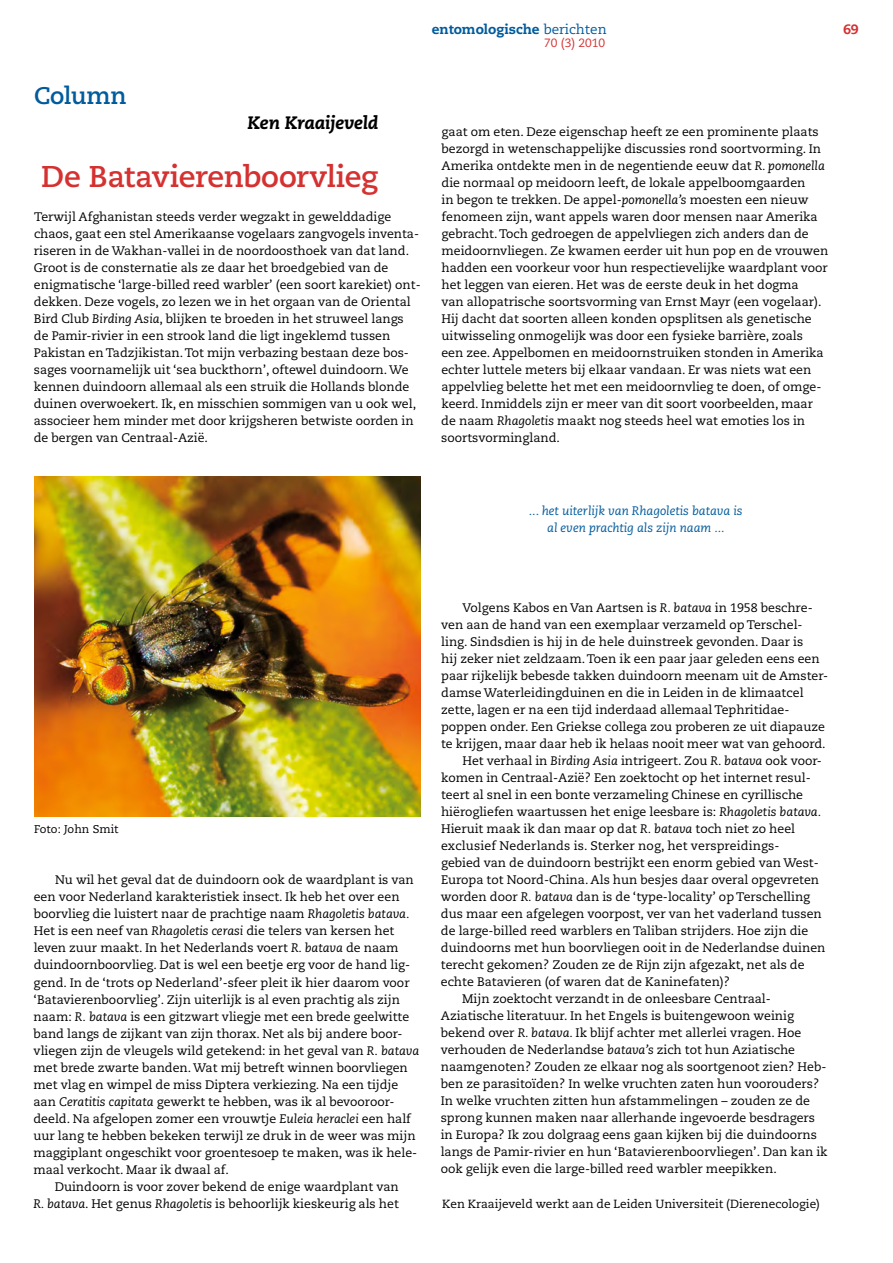
<style>
.page{position:relative;width:893px;height:1263px;background:#fff}
.page>*{position:absolute;margin:0;border:0;box-sizing:border-box;transform-origin:0 0}
.t1{font:700 30px "Caecilia LT Std";letter-spacing:-.015em;color:#d43130}
.t2{font:700 24px "Caecilia LT Std";letter-spacing:-.01em;color:#005b9d}
.t3{font:italic 800 18px "Caecilia LT Std";letter-spacing:-.015em;color:#000}
.t4{font:800 13.5px "Caecilia LT Std";color:#005b9d}
.t5{font:800 13.5px "Caecilia LT Std";color:#d43130}
.t6{font:12.3px/17px "Caecilia LT Std";color:#000}
.t7{font:italic 12.3px/17px "Caecilia LT Std";color:#005b9d;text-align:center}
.t8{font:12px "Caecilia LT Std";color:#d43130}
.t9{font:11.85px "Caecilia LT Std";color:#000}
.t10{font:11.25px "Caecilia LT Std";color:#000}
.s1{font-weight:400}
.s2{font-style:italic}
</style>
<div class="page">
<img style="left:34px;top:476px;width:387px;height:340px">
<p class="t4" style="left:432px;top:21px;width:177px">entomologische <span class="s1">berichten</span></p>
<p class="t5" style="left:843px;top:21px;width:17px">69</p>
<p class="t8" style="left:544px;top:36px;width:62px">70 (3) 2010</p>
<h2 class="t2" style="left:34px;top:81px;width:94px">Column</h2>
<h3 class="t3" style="left:247px;top:112px;width:133px">Ken Kraaijeveld</h3>
<h1 class="t1" style="left:41px;top:159px;width:339px">De Batavierenboorvlieg</h1>
<p class="t6" style="left:34px;top:209px;width:388px">Terwijl Afghanistan steeds verder wegzakt in gewelddadige chaos, gaat een stel Amerikaanse vogelaars zangvogels inventa&shy;riseren in de Wakhan-vallei in de noordoosthoek van dat land.<br>Groot is de consternatie als ze daar het broedgebied van de enigmatische ‘large-billed reed warbler’ (een soort karekiet) ont&shy;dekken. Deze vogels, zo lezen we in het orgaan van de Oriental Bird Club <span class="s2">Birding Asia</span>, blijken te broeden in het struweel langs de Pamir-rivier in een strook land die ligt ingeklemd tussen Pakistan en Tadzjikistan.Tot mijn verbazing bestaan deze bos&shy;sages voornamelijk uit ‘sea buckthorn’, oftewel duindoorn. We kennen duindoorn allemaal als een struik die Hollands blonde duinen overwoekert. Ik, en misschien sommigen van u ook wel, associeer hem minder met door krijgsheren betwiste oorden in de bergen van Centraal-Azië.</p>
<p class="t6" style="left:441px;top:123px;width:388px">gaat om eten. Deze eigenschap heeft ze een prominente plaats bezorgd in wetenschappelijke discussies rond soortvorming. In Amerika ontdekte men in de negentiende eeuw dat <span class="s2">R. pomonella </span>die normaal op meidoorn leeft, de lokale appelboomgaarden<br>in begon te trekken. De appel-<span class="s2">pomonella’s</span> moesten een nieuw fenomeen zijn, want appels waren door mensen naar Amerika gebracht.Toch gedroegen de appelvliegen zich anders dan de meidoornvliegen. Ze kwamen eerder uit hun pop en de vrouwen hadden een voorkeur voor hun respectievelijke waardplant voor het leggen van eieren. Het was de eerste deuk in het dogma<br>van allopatrische soortsvorming van Ernst Mayr (een vogelaar).<br>Hij dacht dat soorten alleen konden opsplitsen als genetische uitwisseling onmogelijk was door een fysieke barrière, zoals<br>een zee. Appelbomen en meidoornstruiken stonden in Amerika echter luttele meters bij elkaar vandaan. Er was niets wat een appelvlieg belette het met een meidoornvlieg te doen, of omge&shy;keerd. Inmiddels zijn er meer van dit soort voorbeelden, maar de naam <span class="s2">Rhagoletis</span> maakt nog steeds heel wat emoties los in soortsvormingland.</p>
<p class="t7" style="left:529px;top:503px;width:215px">... het uiterlijk van Rhagoletis batava is al even prachtig als zijn naam ...</p>
<p class="t10" style="left:34px;top:823px;width:86px">Foto: John Smit</p>
<p class="t6" style="left:55px;top:872px;width:360px">Nu wil het geval dat de duindoorn ook de waardplant is van</p>
<p class="t6" style="left:34px;top:889px;width:367px">een voor Nederland karakteristiek insect. Ik heb het over een</p>
<p class="t6" style="left:34px;top:906px;width:377px">boorvlieg die luistert naar de prachtige naam <span class="s2">Rhagoletis batava.</span></p>
<p class="t6" style="left:34px;top:923px;width:362px">Het is een neef van <span class="s2">Rhagoletis cerasi</span> die telers van kersen het</p>
<p class="t6" style="left:34px;top:940px;width:366px">leven zuur maakt. In het Nederlands voert <span class="s2">R. batava</span> de naam</p>
<p class="t6" style="left:34px;top:957px;width:378px">duindoornboorvlieg. Dat is wel een beetje erg voor de hand lig-</p>
<p class="t6" style="left:34px;top:974px;width:377px">gend. In de ‘trots op Nederland’-sfeer pleit ik hier daarom voor</p>
<p class="t6" style="left:34px;top:991px;width:368px">‘Batavierenboorvlieg’. Zijn uiterlijk is al even prachtig als zijn</p>
<p class="t6" style="left:34px;top:1008px;width:377px">naam: <span class="s2">R. batava</span> is een gitzwart vliegje met een brede geelwitte</p>
<p class="t6" style="left:34px;top:1025px;width:370px">band langs de zijkant van zijn thorax. Net als bij andere boor-</p>
<p class="t6" style="left:34px;top:1042px;width:387px">vliegen zijn de vleugels wild getekend: in het geval van <span class="s2">R. batava</span></p>
<p class="t6" style="left:34px;top:1059px;width:376px">met brede zwarte banden. Wat mij betreft winnen boorvliegen</p>
<p class="t6" style="left:34px;top:1076px;width:366px">met vlag en wimpel de miss Diptera verkiezing. Na een tijdje</p>
<p class="t6" style="left:34px;top:1093px;width:362px">aan <span class="s2">Ceratitis capitata</span> gewerkt te hebben, was ik al bevooroor-</p>
<p class="t6" style="left:33px;top:1110px;width:379px">deeld. Na afgelopen zomer een vrouwtje <span class="s2">Euleia heraclei</span> een half</p>
<p class="t6" style="left:33px;top:1127px;width:384px">uur lang te hebben bekeken terwijl ze druk in de weer was mijn</p>
<p class="t6" style="left:33px;top:1144px;width:385px">maggiplant ongeschikt voor groentesoep te maken, was ik hele-</p>
<p class="t6" style="left:33px;top:1161px;width:197px">maal verkocht. Maar ik dwaal af.</p>
<p class="t6" style="left:55px;top:1178px;width:345px">Duindoorn is voor zover bekend de enige waardplant van</p>
<p class="t6" style="left:33px;top:1195px;width:367px"><span class="s2">R. batava</span>. Het genus <span class="s2">Rhagoletis</span> is behoorlijk kieskeurig als het</p>
<p class="t6" style="left:463px;top:600px;width:352px">Volgens Kabos en Van Aartsen is <span class="s2">R. batava</span> in 1958 beschre-</p>
<p class="t6" style="left:441px;top:617px;width:363px">ven aan de hand van een exemplaar verzameld op Terschel-</p>
<p class="t6" style="left:441px;top:634px;width:364px">ling. Sindsdien is hij in de hele duinstreek gevonden. Daar is</p>
<p class="t6" style="left:441px;top:651px;width:380px">hij zeker niet zeldzaam.Toen ik een paar jaar geleden eens een</p>
<p class="t6" style="left:441px;top:668px;width:388px">paar rijkelijk bebesde takken duindoorn meenam uit de Amster-</p>
<p class="t6" style="left:441px;top:685px;width:364px">damse Waterleidingduinen en die in Leiden in de klimaatcel</p>
<p class="t6" style="left:441px;top:702px;width:350px">zette, lagen er na een tijd inderdaad allemaal Tephritidae-</p>
<p class="t6" style="left:441px;top:719px;width:385px">poppen onder. Een Griekse collega zou proberen ze uit diapauze</p>
<p class="t6" style="left:441px;top:736px;width:386px">te krijgen, maar daar heb ik helaas nooit meer wat van gehoord.</p>
<p class="t6" style="left:462px;top:753px;width:361px">Het verhaal in <span class="s2">Birding Asia</span> intrigeert. Zou <span class="s2">R. batava</span> ook voor-</p>
<p class="t6" style="left:441px;top:770px;width:371px">komen in Centraal-Azië? Een zoektocht op het internet resul-</p>
<p class="t6" style="left:441px;top:787px;width:364px">teert al snel in een bonte verzameling Chinese en cyrillische</p>
<p class="t6" style="left:441px;top:804px;width:382px">hiërogliefen waartussen het enige leesbare is: <span class="s2">Rhagoletis batava.</span></p>
<p class="t6" style="left:441px;top:821px;width:356px">Hieruit maak ik dan maar op dat <span class="s2">R. batava</span> toch niet zo heel</p>
<p class="t6" style="left:441px;top:838px;width:340px">exclusief Nederlands is. Sterker nog, het verspreidings-</p>
<p class="t6" style="left:441px;top:855px;width:379px">gebied van de duindoorn bestrijkt een enorm gebied van West-</p>
<p class="t6" style="left:441px;top:872px;width:380px">Europa tot Noord-China. Als hun besjes daar overal opgevreten</p>
<p class="t6" style="left:441px;top:889px;width:371px">worden door <span class="s2">R. batava</span> dan is de ‘type-locality’ op Terschelling</p>
<p class="t6" style="left:441px;top:906px;width:382px">dus maar een afgelegen voorpost, ver van het vaderland tussen</p>
<p class="t6" style="left:441px;top:923px;width:369px">de large-billed reed warblers en Taliban strijders. Hoe zijn die</p>
<p class="t6" style="left:441px;top:940px;width:386px">duindoorns met hun boorvliegen ooit in de Nederlandse duinen</p>
<p class="t6" style="left:441px;top:957px;width:365px">terecht gekomen? Zouden ze de Rijn zijn afgezakt, net als de</p>
<p class="t6" style="left:441px;top:974px;width:291px">echte Batavieren (of waren dat de Kaninefaten)?</p>
<p class="t6" style="left:462px;top:991px;width:310px">Mijn zoektocht verzandt in de onleesbare Centraal-</p>
<p class="t6" style="left:441px;top:1008px;width:355px">Aziatische literatuur. In het Engels is buitengewoon weinig</p>
<p class="t6" style="left:441px;top:1025px;width:362px">bekend over <span class="s2">R. batava.</span> Ik blijf achter met allerlei vragen. Hoe</p>
<p class="t6" style="left:441px;top:1042px;width:356px">verhouden de Nederlandse <span class="s2">batava’s</span> zich tot hun Aziatische</p>
<p class="t6" style="left:441px;top:1059px;width:387px">naamgenoten? Zouden ze elkaar nog als soortgenoot zien? Heb-</p>
<p class="t6" style="left:441px;top:1076px;width:380px">ben ze parasitoïden? In welke vruchten zaten hun voorouders?</p>
<p class="t6" style="left:441px;top:1093px;width:371px">In welke vruchten zitten hun afstammelingen – zouden ze de</p>
<p class="t6" style="left:441px;top:1110px;width:376px">sprong kunnen maken naar allerhande ingevoerde besdragers</p>
<p class="t6" style="left:441px;top:1127px;width:378px">in Europa? Ik zou dolgraag eens gaan kijken bij die duindoorns</p>
<p class="t6" style="left:441px;top:1144px;width:388px">langs de Pamir-rivier en hun ‘Batavierenboorvliegen’. Dan kan ik</p>
<p class="t6" style="left:441px;top:1161px;width:338px">ook gelijk even die large-billed reed warbler meepikken.</p>
<p class="t9" style="left:442px;top:1197px;width:379px">Ken Kraaijeveld werkt aan de Leiden Universiteit (Dierenecologie)</p>
</div>
